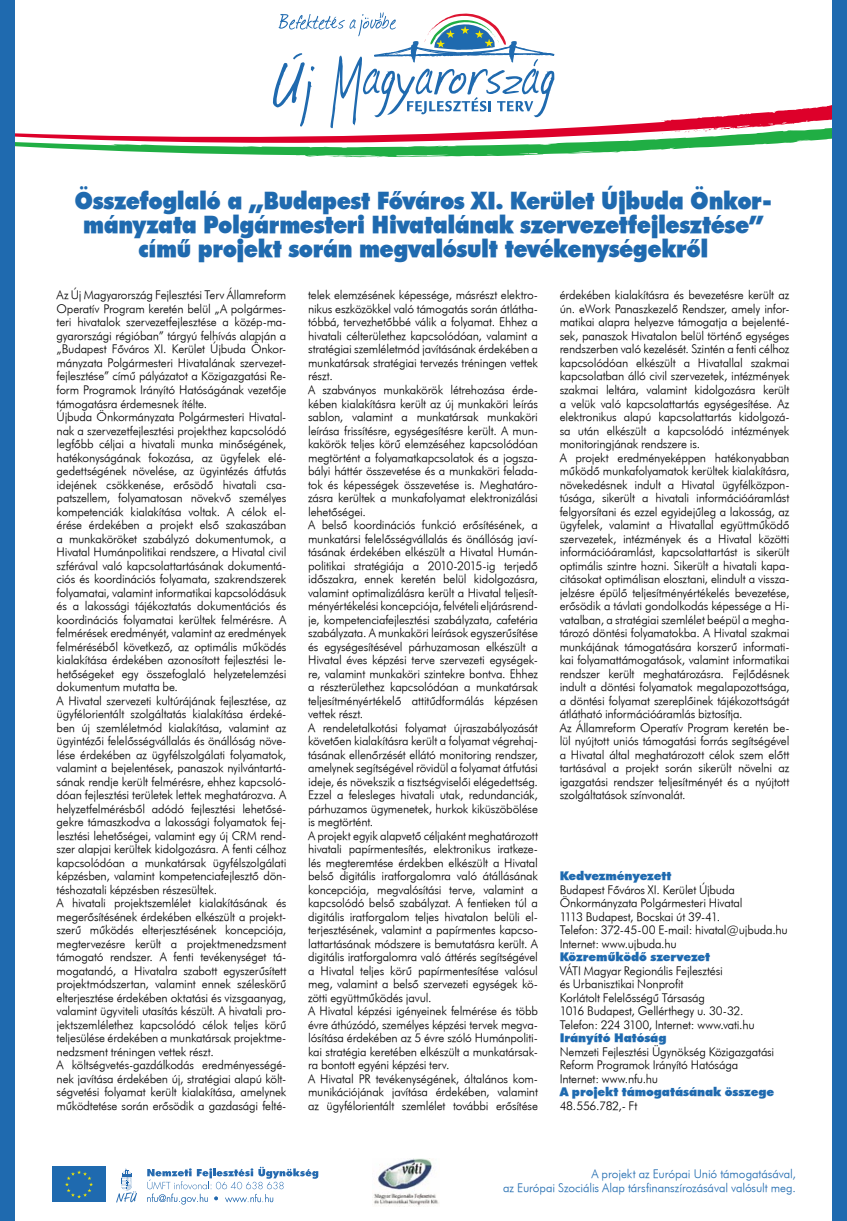
<style>
.page{position:relative;width:847px;height:1221px;background:#fff}
.page>*{position:absolute;margin:0;border:0;box-sizing:border-box;transform-origin:0 0}
.t1{font:24px/24px "Futura X Blk PFL";letter-spacing:-.02em;color:#1f6aaf;text-align:center;scale:.92 1}
.t2{font:12px/13.5px "Futura Lt PFL";letter-spacing:-.015em;color:#000;text-align:justify}
.t3{font:12px "Futura Lt PFL";letter-spacing:-.01em;color:#1f6aaf}
.t4{font:12px "Futura X Blk PFL";letter-spacing:-.01em;color:#1f6aaf}
</style>
<div class="page">
<svg style="left:14px;top:12px;width:818px;height:146px"></svg>
<div style="left:52px;top:1166px;width:54px;height:35px;background:#1f6aaf"></div>
<svg style="left:65px;top:1170px;width:28px;height:28px"></svg>
<svg style="left:116px;top:1168px;width:21px;height:34px"></svg>
<svg style="left:147px;top:1166px;width:171px;height:38px"></svg>
<img style="left:372px;top:1158px;width:67px;height:48px">
<div style="left:0;top:0;width:14px;height:1220px;background:#1f6aaf"></div>
<div style="left:832px;top:0;width:14px;height:1220px;background:#1f6aaf"></div>
<p class="t1" style="left:75px;top:188px;width:759px">Összefoglaló a „Budapest Főváros XI. Kerület Újbuda Önkor&shy;mányzata Polgármesteri Hivatalának szervezetfejlesztése”</p>
<p class="t1" style="left:138px;top:236px;width:620px">című projekt során megvalósult tevékenységekről</p>
<p class="t2" style="left:57px;top:288px;width:231px">Az Új Magyarország Fejlesztési Terv Államreform Operatív Program keretén belül „A polgármes&shy;teri hivatalok szervezetfejlesztése a közép-ma&shy;gyarországi régióban” tárgyú felhívás alapján a „Budapest Főváros XI. Kerület Újbuda Önkor&shy;mányzata Polgármesteri Hivatalának szervezet&shy;fejlesztése” című pályázatot a Közigazgatási Re&shy;form Programok Irányító Hatóságának vezetője támogatásra érdemesnek ítélte.</p>
<p class="t2" style="left:57px;top:410px;width:231px">Újbuda Önkormányzata Polgármesteri Hivatal&shy;nak a szervezetfejlesztési projekthez kapcsolódó legfőbb céljai a hivatali munka minőségének, hatékonyságának fokozása, az ügyfelek elé&shy;gedettségének növelése, az ügyintézés átfutás idejének csökkenése, erősödő hivatali csa&shy;patszellem, folyamatosan növekvő személyes kompetenciák kialakítása voltak. A célok el&shy;érése érdekében a projekt első szakaszában a munkaköröket szabályzó dokumentumok, a Hivatal Humánpolitikai rendszere, a Hivatal civil szférával való kapcsolattartásának dokumentá&shy;ciós és koordinációs folyamata, szakrendszerek folyamatai, valamint informatikai kapcsolódásuk és a lakossági tájékoztatás dokumentációs és koordinációs folyamatai kerültek felmérésre. A felmérések eredményét, valamint az eredmények felméréséből következő, az optimális működés kialakítása érdekében azonosított fejlesztési le&shy;hetőségeket egy összefoglaló helyzetelemzési dokumentum mutatta be.</p>
<p class="t2" style="left:57px;top:693px;width:231px">A Hivatal szervezeti kultúrájának fejlesztése, az ügyfélorientált szolgáltatás kialakítása érdeké&shy;ben új szemléletmód kialakítása, valamint az ügyintézői felelősségvállalás és önállóság növe&shy;lése érdekében az ügyfélszolgálati folyamatok, valamint a bejelentések, panaszok nyilvántartá&shy;sának rendje került felmérésre, ehhez kapcsoló&shy;dóan fejlesztési területek lettek meghatározva. A helyzetfelmérésből adódó fejlesztési lehetősé&shy;gekre támaszkodva a lakossági folyamatok fej&shy;lesztési lehetőségei, valamint egy új CRM rend&shy;szer alapjai kerültek kidolgozásra. A fenti célhoz kapcsolódóan a munkatársak ügyfélszolgálati képzésben, valamint kompetenciafejlesztő dön&shy;téshozatali képzésben részesültek.</p>
<p class="t2" style="left:57px;top:896px;width:231px">A hivatali projektszemlélet kialakításának és megerősítésének érdekében elkészült a projekt&shy;szerű működés elterjesztésének koncepciója, megtervezésre került a projektmenedzsment támogató rendszer. A fenti tevékenységet tá&shy;mogatandó, a Hivatalra szabott egyszerűsített projektmódszertan, valamint ennek széleskörű elterjesztése érdekében oktatási és vizsgaanyag, valamint ügyviteli utasítás készült. A hivatali pro&shy;jektszemlélethez kapcsolódó célok teljes körű teljesülése érdekében a munkatársak projektme&shy;nedzsment tréningen vettek részt.</p>
<p class="t2" style="left:57px;top:1058px;width:231px">A költségvetés-gazdálkodás eredményességé&shy;nek javítása érdekében új, stratégiai alapú költ&shy;ségvetési folyamat került kialakítása, amelynek működtetése során erősödik a gazdasági felté-</p>
<p class="t2" style="left:308px;top:288px;width:231px">telek elemzésének képessége, másrészt elektro&shy;nikus eszközökkel való támogatás során átlátha&shy;tóbbá, tervezhetőbbé válik a folyamat. Ehhez a hivatali célterülethez kapcsolódóan, valamint a stratégiai szemléletmód javításának érdekében a munkatársak stratégiai tervezés tréningen vettek részt.</p>
<p class="t2" style="left:308px;top:383px;width:231px">A szabványos munkakörök létrehozása érde&shy;kében kialakításra került az új munkaköri leírás sablon, valamint a munkatársak munkaköri leírása frissítésre, egységesítésre került. A mun&shy;kakörök teljes körű elemzéséhez kapcsolódóan megtörtént a folyamatkapcsolatok és a jogsza&shy;bályi háttér összevetése és a munkaköri felada&shy;tok és képességek összevetése is. Meghatáro&shy;zásra kerültek a munkafolyamat elektronizálási lehetőségei.</p>
<p class="t2" style="left:308px;top:518px;width:231px">A belső koordinációs funkció erősítésének, a munkatársi felelősségvállalás és önállóság javí&shy;tásának érdekében elkészült a Hivatal Humán&shy;politikai stratégiája a 2010-2015-ig terjedő időszakra, ennek keretén belül kidolgozásra, valamint optimalizálásra került a Hivatal teljesít&shy;ményértékelési koncepciója, felvételi eljárásrend&shy;je, kompetenciafejlesztési szabályzata, cafetéria szabályzata. A munkaköri leírások egyszerűsítése és egységesítésével párhuzamosan elkészült a Hivatal éves képzési terve szervezeti egységek&shy;re, valamint munkaköri szintekre bontva. Ehhez a részterülethez kapcsolódóan a munkatársak teljesítményértékelő attitűdformálás képzésen vettek részt.</p>
<p class="t2" style="left:308px;top:720px;width:231px">A rendeletalkotási folyamat újraszabályozását követően kialakításra került a folyamat végrehaj&shy;tásának ellenőrzését ellátó monitoring rendszer, amelynek segítségével rövidül a folyamat átfutási ideje, és növekszik a tisztségviselői elégedettség.<br>Ezzel a felesleges hivatali utak, redundanciák, párhuzamos ügymenetek, hurkok kiküszöbölése is megtörtént.</p>
<p class="t2" style="left:308px;top:828px;width:231px">A projekt egyik alapvető céljaként meghatározott hivatali papírmentesítés, elektronikus iratkeze&shy;lés megteremtése érdekben elkészült a Hivatal belső digitális iratforgalomra való átállásának koncepciója, megvalósítási terve, valamint a kapcsolódó belső szabályzat. A fentieken túl a digitális iratforgalom teljes hivatalon belüli el&shy;terjesztésének, valamint a papírmentes kapcso&shy;lattartásának módszere is bemutatásra került. A digitális iratforgalomra való áttérés segítségével a Hivatal teljes körű papírmentesítése valósul meg, valamint a belső szervezeti egységek kö&shy;zötti együttműködés javul.</p>
<p class="t2" style="left:308px;top:1004px;width:231px">A Hivatal képzési igényeinek felmérése és több évre áthúzódó, személyes képzési tervek megva&shy;lósítása érdekében az 5 évre szóló Humánpoliti&shy;kai stratégia keretében elkészült a munkatársak&shy;ra bontott egyéni képzési terv.</p>
<p class="t2" style="left:308px;top:1071px;width:231px">A Hivatal PR tevékenységének, általános kom&shy;munikációjának javítása érdekében, valamint az ügyfélorientált szemlélet további erősítése</p>
<p class="t2" style="left:559px;top:288px;width:231px">érdekében kialakításra és bevezetésre került az ún. eWork Panaszkezelő Rendszer, amely infor&shy;matikai alapra helyezve támogatja a bejelenté&shy;sek, panaszok Hivatalon belül történő egységes rendszerben való kezelését. Szintén a fenti célhoz kapcsolódóan elkészült a Hivatallal szakmai kapcsolatban álló civil szervezetek, intézmények szakmai leltára, valamint kidolgozásra került a velük való kapcsolattartás egységesítése. Az elektronikus alapú kapcsolattartás kidolgozá&shy;sa után elkészült a kapcsolódó intézmények monitoringjának rendszere is.</p>
<p class="t2" style="left:559px;top:450px;width:231px">A projekt eredményeképpen hatékonyabban működő munkafolyamatok kerültek kialakításra, növekedésnek indult a Hivatal ügyfélközpon&shy;túsága, sikerült a hivatali információáramlást felgyorsítani és ezzel egyidejűleg a lakosság, az ügyfelek, valamint a Hivatallal együttműködő szervezetek, intézmények és a Hivatal közötti információáramlást, kapcsolattartást is sikerült optimális szintre hozni. Sikerült a hivatali kapa&shy;citásokat optimálisan elosztani, elindult a vissza&shy;jelzésre épülő teljesítményértékelés bevezetése, erősödik a távlati gondolkodás képessége a Hi&shy;vatalban, a stratégiai szemlélet beépül a megha&shy;tározó döntési folyamatokba. A Hivatal szakmai munkájának támogatására korszerű informati&shy;kai folyamattámogatások, valamint informatikai rendszer került meghatározásra. Fejlődésnek indult a döntési folyamatok megalapozottsága, a döntési folyamat szereplőinek tájékozottságát átlátható információáramlás biztosítja.</p>
<p class="t2" style="left:559px;top:720px;width:231px">Az Államreform Operatív Program keretén be&shy;lül nyújtott uniós támogatási forrás segítségével a Hivatal által meghatározott célok szem előtt tartásával a projekt során sikerült növelni az igazgatási rendszer teljesítményét és a nyújtott szolgáltatások színvonalát.</p>
<p class="t4" style="left:559px;top:868px;width:113px">Kedvezményezett</p>
<p class="t2" style="left:559px;top:882px;width:184px;text-align:left">Budapest Főváros XI. Kerület Újbuda<br>Önkormányzata Polgármesteri Hivatal<br>1113 Budapest, Bocskai út 39-41.</p>
<p class="t2" style="left:559px;top:923px;width:229px">Telefon: 372-45-00 E-mail: hivatal@ujbuda.hu<br>Internet: www.ujbuda.hu</p>
<p class="t4" style="left:559px;top:949px;width:152px">Közreműködő szervezet</p>
<p class="t2" style="left:559px;top:963px;width:165px">VÁTI Magyar Regionális Fejlesztési</p>
<p class="t2" style="left:559px;top:977px;width:125px">és Urbanisztikai Nonprofit</p>
<p class="t2" style="left:559px;top:990px;width:147px">Korlátolt Felelősségű Társaság</p>
<p class="t2" style="left:559px;top:1004px;width:185px">1016 Budapest, Gellérthegy u. 30-32.</p>
<p class="t2" style="left:559px;top:1017px;width:196px">Telefon: 224 3100, Internet: www.vati.hu</p>
<p class="t4" style="left:559px;top:1030px;width:108px">Irányító Hatóság</p>
<p class="t2" style="left:559px;top:1044px;width:216px">Nemzeti Fejlesztési Ügynökség Közigazgatási<br>Reform Programok Irányító Hatósága</p>
<p class="t2" style="left:559px;top:1071px;width:100px">Internet: www.nfu.hu</p>
<p class="t4" style="left:559px;top:1084px;width:216px">A projekt támogatásának összege</p>
<p class="t2" style="left:559px;top:1098px;width:79px">48.556.782,- Ft</p>
<p class="t3" style="left:591px;top:1166px;width:206px">A projekt az Európai Unió támogatásával,</p>
<p class="t3" style="left:503px;top:1179px;width:294px">az Európai Szociális Alap társfinanszírozásával valósult meg.</p>
</div>
